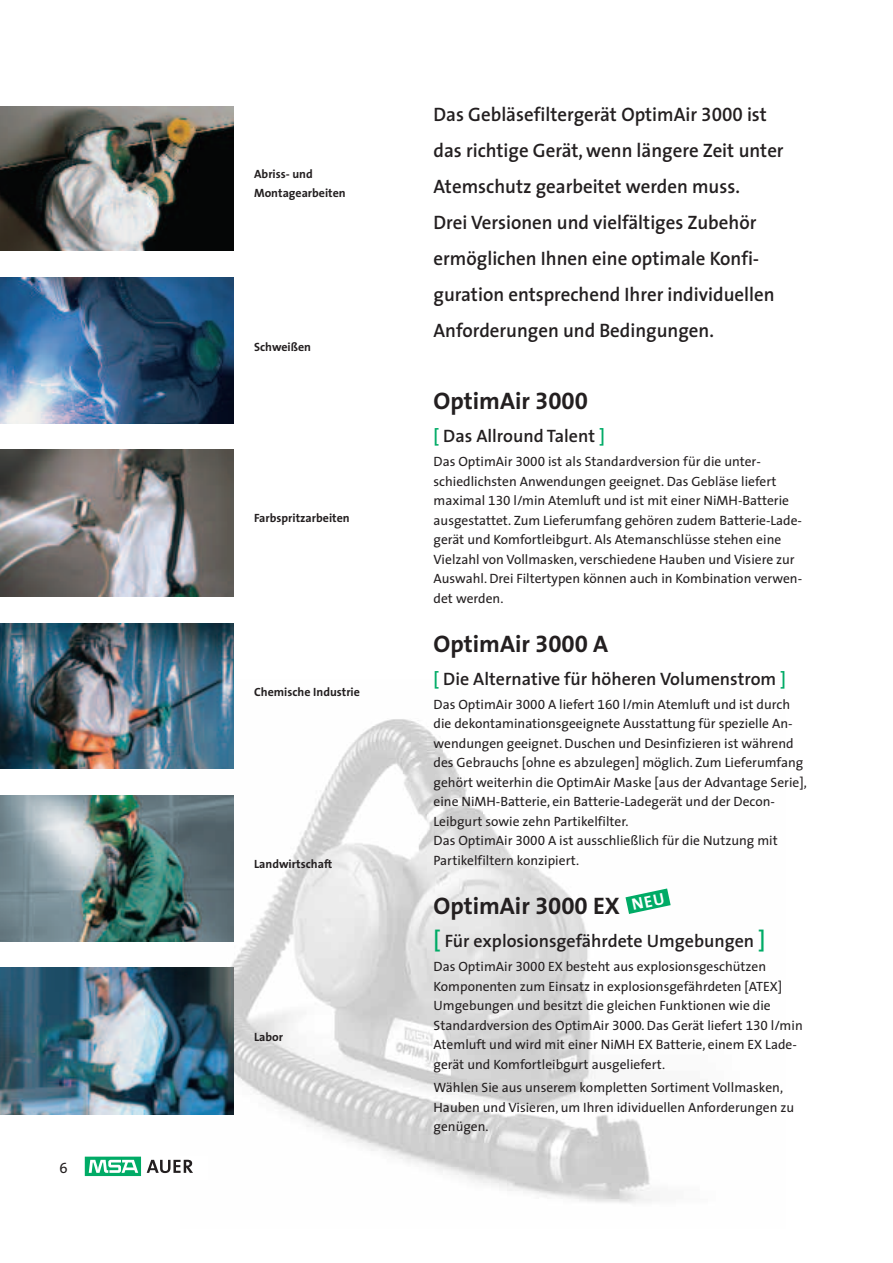
<style>
.page{position:relative;width:893px;height:1263px;background:#fff}
.page>*{position:absolute;margin:0;border:0;box-sizing:border-box;transform-origin:0 0}
.t1{font:700 24px "The Sans Spezial";color:#231f20}
.t2{font:600 19.5px/36px "The Sans";color:#231f20}
.t3{font:600 18px "The Sans";color:#231f20}
.t4{font:15px "The Sans Spezial";color:#231f20}
.t5{font:13.5px/19.5px "The Sans Spezial";color:#231f20}
.t6{font:700 12px/19.5px "The Sans Spezial";color:#231f20}
.s1{font-family:"The Sans Semi Bold Expert";font-weight:400}
.s2{color:#00ab66}
.s3{font-size:22.5px;color:#00ab66}
</style>
<div class="page">
<img style="left:180px;top:719px;width:488px;height:484px">
<img style="left:0;top:968px;width:234px;height:146px">
<img style="left:0;top:795px;width:234px;height:146px">
<img style="left:0;top:277px;width:234px;height:147px">
<img style="left:0;top:106px;width:234px;height:145px">
<img style="left:0;top:623px;width:234px;height:146px">
<img style="left:0;top:450px;width:234px;height:146px">
<div style="left:85px;top:1157px;width:122px;height:23px;background:#fff"></div>
<svg style="left:147px;top:1160px;width:46px;height:13px"></svg>
<svg style="left:87px;top:1159px;width:52px;height:15px"></svg>
<div style="left:85px;top:1157px;width:56px;height:19px;border:1px solid #00ab66"></div>
<svg style="left:89px;top:1160px;width:49px;height:13px"></svg>
<svg style="left:625px;top:889px;width:46px;height:25px"></svg>
<p class="t4" style="left:60px;top:1163px;width:10px">6</p>
<p class="t6" style="left:254px;top:165px;width:93px">Abriss- und<br>Montagearbeiten</p>
<p class="t6" style="left:254px;top:338px;width:59px">Schweißen</p>
<p class="t6" style="left:254px;top:509px;width:97px">Farbspritzarbeiten</p>
<p class="t6" style="left:254px;top:683px;width:107px">Chemische Industrie</p>
<p class="t6" style="left:254px;top:855px;width:80px">Landwirtschaft</p>
<p class="t6" style="left:254px;top:1028px;width:31px">Labor</p>
<p class="t2" style="left:433px;top:98px;width:352px">Das Gebläsefiltergerät OptimAir <span class="s1">3000</span> ist das richtige Gerät, wenn längere Zeit unter Atemschutz gearbeitet werden muss.<br>Drei Versionen und vielfältiges Zubehör ermöglichen Ihnen eine optimale Konfi&shy;guration entsprechend Ihrer individuellen Anforderungen und Bedingungen.</p>
<h1 class="t1" style="left:433px;top:391px;width:156px">OptimAir 3000</h1>
<h3 class="t3" style="left:433px;top:429px;width:173px"><span class="s2">[</span> Das Allround Talent <span class="s2">]</span></h3>
<p class="t5" style="left:433px;top:453px;width:370px">Das OptimAir 3000 ist als Standardversion für die unter&shy;schiedlichsten Anwendungen geeignet. Das Gebläse liefert maximal 130 l/min Atemluft und ist mit einer NiMH-Batterie ausgestattet. Zum Lieferumfang gehören zudem Batterie-Lade&shy;gerät und Komfortleibgurt. Als Atemanschlüsse stehen eine Vielzahl von Vollmasken, verschiedene Hauben und Visiere zur Auswahl. Drei Filtertypen können auch in Kombination verwen&shy;det werden.</p>
<h1 class="t1" style="left:433px;top:633px;width:176px">OptimAir 3000 A</h1>
<h3 class="t3" style="left:433px;top:672px;width:354px"><span class="s2">[</span> Die Alternative für höheren Volumenstrom <span class="s2">]</span></h3>
<p class="t5" style="left:433px;top:696px;width:375px">Das OptimAir 3000 A liefert 160 l/min Atemluft und ist durch die dekontaminationsgeeignete Ausstattung für spezielle An&shy;wendungen geeignet. Duschen und Desinfizieren ist während des Gebrauchs [ohne es abzulegen] möglich. Zum Lieferumfang gehört weiterhin die OptimAir Maske [aus der Advantage Serie], eine NiMH-Batterie, ein Batterie-Ladegerät und der Decon-Leibgurt sowie zehn Partikelfilter.<br>Das OptimAir 3000 A ist ausschließlich für die Nutzung mit Partikelfiltern konzipiert.</p>
<h1 class="t1" style="left:433px;top:896px;width:188px">OptimAir 3000 EX</h1>
<h3 class="t3" style="left:433px;top:934px;width:333px"><span class="s3">[</span> Für explosionsgefährdete Umgebungen <span class="s3">]</span></h3>
<p class="t5" style="left:433px;top:958px;width:371px">Das OptimAir 3000 EX besteht aus explosionsgeschützen Komponenten zum Einsatz in explosionsgefährdeten [ATEX] Umgebungen und besitzt die gleichen Funktionen wie die Standardversion des OptimAir 3000. Das Gerät liefert 130 l/min Atemluft und wird mit einer NiMH EX Batterie, einem EX Lade&shy;gerät und Komfortleibgurt ausgeliefert.</p>
<p class="t5" style="left:433px;top:1079px;width:362px">Wählen Sie aus unserem kompletten Sortiment Vollmasken,<br>Hauben und Visieren, um Ihren idividuellen Anforderungen zu genügen.</p>
</div>
